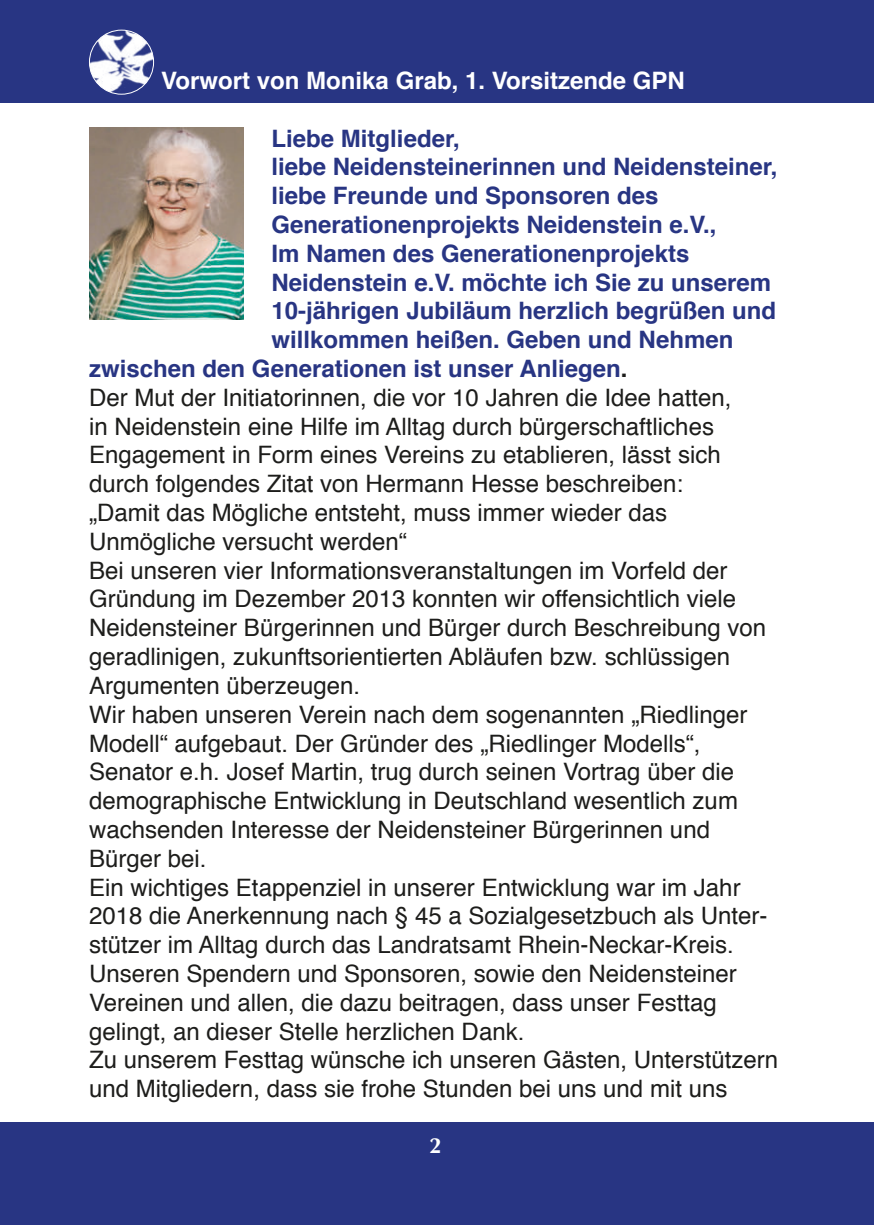
<style>
.page{position:relative;width:874px;height:1225px;background:#fff}
.page>*{position:absolute;margin:0;border:0;box-sizing:border-box;transform-origin:0 0}
.t1{font:24px "Helvetica";color:#1d1d1b}
.t2{font:700 24px "Helvetica";color:#283583}
.t3{font:700 24px "Helvetica";color:#fff}
.t4{font:700 22px "Optima";color:#fff}
.s1{color:#1d1d1b}
</style>
<div class="page">
<div style="left:0;top:0;width:873px;height:102px;background:#283583"></div>
<div style="left:0;top:1123px;width:873px;height:102px;background:#283583"></div>
<img style="left:89px;top:30px;width:64px;height:62px">
<div style="left:89px;top:30px;width:65px;height:65px;border:1px solid #fff;border-radius:50%"></div>
<img style="left:89px;top:128px;width:154px;height:191px">
<p class="t3" style="left:161px;top:71px;width:525px">Vorwort von Monika Grab, 1. Vorsitzende GPN</p>
<p class="t2" style="left:271px;top:129px;width:190px">Liebe Mitglieder,</p>
<p class="t2" style="left:271px;top:157px;width:507px">liebe Neidensteinerinnen und Neidensteiner,</p>
<p class="t2" style="left:271px;top:186px;width:388px">liebe Freunde und Sponsoren des</p>
<p class="t2" style="left:271px;top:215px;width:446px">Generationenprojekts Neidenstein e.V.,</p>
<p class="t2" style="left:271px;top:244px;width:419px">Im Namen des Generationenprojekts</p>
<p class="t2" style="left:271px;top:273px;width:501px">Neidenstein e.V. möchte ich Sie zu unserem</p>
<p class="t2" style="left:271px;top:301px;width:506px">10-jährigen Jubiläum herzlich begrüßen und</p>
<p class="t2" style="left:271px;top:330px;width:463px">willkommen heißen. Geben und Nehmen</p>
<p class="t2" style="left:89px;top:359px;width:539px">zwischen den Generationen ist unser Anliegen<span class="s1">.</span></p>
<p class="t1" style="left:89px;top:388px;width:643px">Der Mut der Initiatorinnen, die vor 10 Jahren die Idee hatten,</p>
<p class="t1" style="left:89px;top:417px;width:626px">in Neidenstein eine Hilfe im Alltag durch bürgerschaftliches</p>
<p class="t1" style="left:89px;top:446px;width:632px">Engagement in Form eines Vereins zu etablieren, lässt sich</p>
<p class="t1" style="left:89px;top:474px;width:595px">durch folgendes Zitat von Hermann Hesse beschreiben:</p>
<p class="t1" style="left:89px;top:494px;width:579px">„Damit das Mögliche entsteht, muss immer wieder das</p>
<p class="t1" style="left:89px;top:523px;width:319px">Unmögliche versucht werden“</p>
<p class="t1" style="left:89px;top:561px;width:639px">Bei unseren vier Informationsveranstaltungen im Vorfeld der</p>
<p class="t1" style="left:89px;top:580px;width:648px">Gründung im Dezember 2013 konnten wir offensichtlich viele</p>
<p class="t1" style="left:89px;top:618px;width:678px">Neidensteiner Bürgerinnen und Bürger durch Beschreibung von</p>
<p class="t1" style="left:89px;top:638px;width:642px">geradlinigen, zukunftsorientierten Abläufen bzw. schlüssigen</p>
<p class="t1" style="left:89px;top:667px;width:272px">Argumenten überzeugen.</p>
<p class="t1" style="left:89px;top:696px;width:659px">Wir haben unseren Verein nach dem sogenannten „Riedlinger</p>
<p class="t1" style="left:89px;top:724px;width:612px">Modell“ aufgebaut. Der Gründer des „Riedlinger Modells“,</p>
<p class="t1" style="left:89px;top:753px;width:646px">Senator e.h. Josef Martin, trug durch seinen Vortrag über die</p>
<p class="t1" style="left:89px;top:782px;width:650px">demographische Entwicklung in Deutschland wesentlich zum</p>
<p class="t1" style="left:89px;top:811px;width:622px">wachsenden Interesse der Neidensteiner Bürgerinnen und</p>
<p class="t1" style="left:89px;top:840px;width:119px">Bürger bei.</p>
<p class="t1" style="left:89px;top:868px;width:652px">Ein wichtiges Etappenziel in unserer Entwicklung war im Jahr</p>
<p class="t1" style="left:89px;top:906px;width:679px">2018 die Anerkennung nach § 45 a Sozialgesetzbuch als Unter-</p>
<p class="t1" style="left:89px;top:926px;width:646px">stützer im Alltag durch das Landratsamt Rhein-Neckar-Kreis.</p>
<p class="t1" style="left:89px;top:955px;width:648px">Unseren Spendern und Sponsoren, sowie den Neidensteiner</p>
<p class="t1" style="left:89px;top:993px;width:629px">Vereinen und allen, die dazu beitragen, dass unser Festtag</p>
<p class="t1" style="left:89px;top:1012px;width:436px">gelingt, an dieser Stelle herzlichen Dank.</p>
<p class="t1" style="left:89px;top:1041px;width:690px">Zu unserem Festtag wünsche ich unseren Gästen, Unterstützern</p>
<p class="t1" style="left:89px;top:1079px;width:639px">und Mitgliedern, dass sie frohe Stunden bei uns und mit uns</p>
<p class="t4" style="left:429px;top:1132px;width:14px">2</p>
</div>
